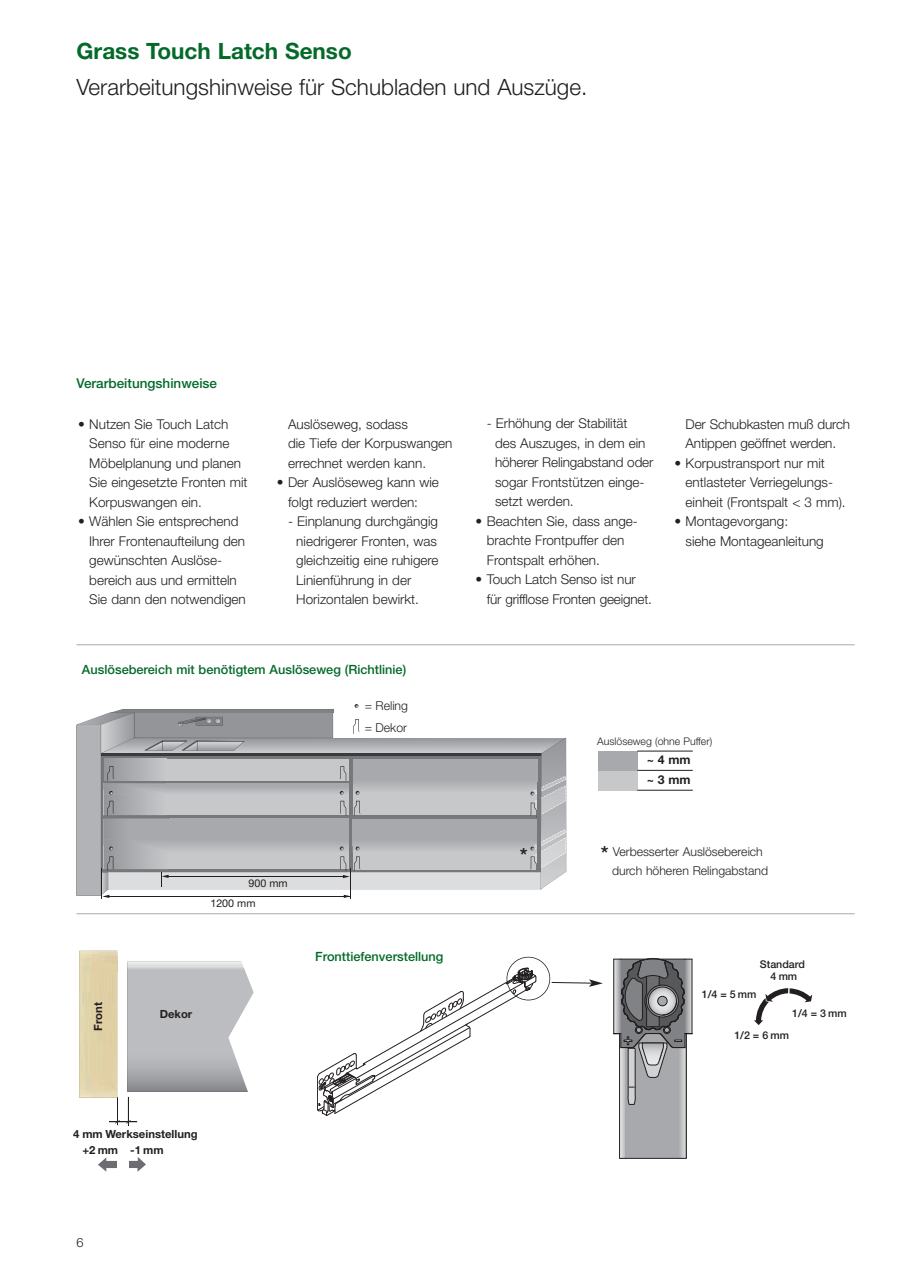
<style>
.page{position:relative;width:910px;height:1280px;background:#fff}
.page>*{position:absolute;margin:0;border:0;box-sizing:border-box;transform-origin:0 0}
.t1{font:300 22.5px "Helvetica Neue";color:#231f20}
.t2{font:700 22.5px "Helvetica Neue";color:#046a29}
.t3{font:500 21px "Helvetica Neue";color:#231f20}
.t4{font:300 13.5px/19.5px "Helvetica Neue";color:#231f20}
.t5{font:500 13.5px "Helvetica Neue";color:#046a29}
.t6{font:500 12.75px "Helvetica Neue";color:#046a29}
.t7{font:300 12.75px "Helvetica Neue";color:#231f20}
.t8{font:300 12.3px/21.6px "Helvetica Neue";color:#231f20}
.t9{font:700 12.3px/19.8px "Helvetica Neue";letter-spacing:.155em;color:#231f20}
.t10{font:700 11.25px/16.8px "Helvetica Neue CE";color:#231f20}
.t11{font:700 11.25px "Helvetica Neue";color:#231f20}
.t12{font:500 10.65px/12.8px "Helvetica Neue";color:#231f20;text-align:center}
.t13{font:10.65px "Helvetica Neue";color:#231f20}
.t14{font:300 10.5px "Helvetica Neue";color:#231f20}
.s1{font-weight:500;font-size:21px}
</style>
<div class="page">
<svg style="left:317px;top:968px;width:220px;height:148px"></svg>
<svg style="left:79px;top:950px;width:175px;height:222px"></svg>
<svg style="left:620px;top:1105px;width:6px;height:53px"></svg>
<svg style="left:679px;top:1105px;width:7px;height:53px"></svg>
<div style="left:626px;top:1034px;width:53px;height:124px;background:#a8a9ad"></div>
<hr style="left:620px;top:1158px;width:66px;height:1px;background:#231f20">
<hr style="left:619px;top:1044px;width:1px;height:114px;background:#231f20">
<svg style="left:754px;top:988px;width:58px;height:37px"></svg>
<hr style="left:686px;top:1033px;width:1px;height:125px;background:#000">
<hr style="left:77px;top:913px;width:778px;height:1px;background:#a8a9ad">
<hr style="left:77px;top:644px;width:778px;height:1px;background:#a8a9ad">
<svg style="left:551px;top:958px;width:142px;height:147px"></svg>
<div style="left:507px;top:957px;width:43px;height:43px;border:2px solid #231f20;border-radius:50%"></div>
<hr style="left:101px;top:869px;width:1px;height:30px;background:#231f20">
<hr style="left:350px;top:869px;width:1px;height:30px;background:#231f20">
<svg style="left:77px;top:704px;width:489px;height:194px;background:#bababd"></svg>
<hr style="left:538px;top:782px;width:3px;height:89px;background:#76787b">
<div style="left:598px;top:751px;width:40px;height:20px;background:#a8a9ad"></div>
<div style="left:598px;top:771px;width:40px;height:20px;background:#c7c8ca"></div>
<hr style="left:637px;top:751px;width:56px;height:1px;background:#231f20">
<hr style="left:637px;top:770px;width:56px;height:1px;background:#231f20">
<hr style="left:637px;top:790px;width:56px;height:1px;background:#231f20">
<h1 class="t2" style="left:77px;top:43px;width:277px">Grass Touch Latch Senso</h1>
<h1 class="t1" style="left:77px;top:79px;width:512px">Verarbeitungshinweise für Schubladen und Auszüge.</h1>
<p class="t5" style="left:77px;top:378px;width:142px">Verarbeitungshinweise</p>
<p class="t4" style="left:89px;top:415px;width:160px;text-indent:-11px">• Nutzen Sie Touch Latch<br>Senso für eine moderne<br>Möbelplanung und planen<br>Sie eingesetzte Fronten mit<br>Korpuswangen ein.</p>
<p class="t4" style="left:89px;top:513px;width:158px;text-indent:-11px">• Wählen Sie entsprechend<br>Ihrer Frontenaufteilung den gewünschten Auslöse&shy;bereich aus und ermitteln<br>Sie dann den notwendigen</p>
<p class="t4" style="left:288px;top:415px;width:166px">Auslöseweg, sodass<br>die Tiefe der Korpuswangen errechnet werden kann.</p>
<p class="t4" style="left:288px;top:474px;width:152px;text-indent:-11px">• Der Auslöseweg kann wie folgt reduziert werden:</p>
<p class="t4" style="left:296px;top:513px;width:144px;text-indent:-8px">- Einplanung durchgängig niedrigerer Fronten, was gleichzeitig eine ruhigere<br>Linienführung in der<br>Horizontalen bewirkt.</p>
<p class="t6" style="left:82px;top:665px;width:326px">Auslösebereich mit benötigtem Auslöseweg (Richtlinie)</p>
<p class="t8" style="left:365px;top:696px;width:45px">= Reling = Dekor</p>
<p class="t13" style="left:249px;top:879px;width:41px">900 mm</p>
<p class="t11" style="left:94px;top:1031px;width:30px;rotate:-90deg">Front</p>
<p class="t13" style="left:210px;top:899px;width:47px">1200 mm</p>
<p class="t11" style="left:160px;top:1010px;width:34px">Dekor</p>
<p class="t6" style="left:315px;top:952px;width:130px">Fronttiefenverstellung</p>
<p class="t4" style="left:495px;top:415px;width:160px;text-indent:-8px">- Erhöhung der Stabilität<br>des Auszuges, in dem ein höherer Relingabstand oder sogar Frontstützen einge&shy;setzt werden.</p>
<p class="t4" style="left:487px;top:513px;width:153px;text-indent:-11px">• Beachten Sie, dass ange&shy;brachte Frontpuffer den<br>Frontspalt erhöhen.</p>
<p class="t4" style="left:487px;top:571px;width:167px;text-indent:-11px">• Touch Latch Senso ist nur für grifflose Fronten geeignet.</p>
<p class="t4" style="left:686px;top:415px;width:166px">Der Schubkasten muß durch<br>Antippen geöffnet werden.</p>
<p class="t4" style="left:686px;top:454px;width:162px;text-indent:-11px">• Korpustransport nur mit entlasteter Verriegelungs&shy;einheit (Frontspalt &lt; 3 mm).</p>
<p class="t4" style="left:686px;top:513px;width:140px;text-indent:-11px">• Montagevorgang:<br>siehe Montageanleitung</p>
<p class="t14" style="left:597px;top:737px;width:117px">Auslöseweg (ohne Puffer)</p>
<h2 class="t3" style="left:520px;top:848px;width:9px">*</h2>
<p class="t9" style="left:647px;top:751px;width:45px">~4mm ~3mm</p>
<p class="t8" style="left:612px;top:844px;width:158px;line-height:18.9px;text-indent:-11px"><span class="s1">*</span> Verbesserter Auslösebereich durch höheren Relingabstand</p>
<p class="t12" style="left:760px;top:958px;width:47px">Standard<br>4mm</p>
<p class="t12" style="left:702px;top:989px;width:56px">1/4 = 5mm</p>
<p class="t12" style="left:792px;top:1007px;width:56px">1/4 = 3mm</p>
<p class="t12" style="left:734px;top:1029px;width:56px">1/2 = 6mm</p>
<p class="t10" style="left:82px;top:1126px;width:117px;text-indent:-9px">4 mm Werkseinstellung +2 mm -1 mm</p>
<p class="t7" style="left:77px;top:1237px;width:9px">6</p>
</div>
